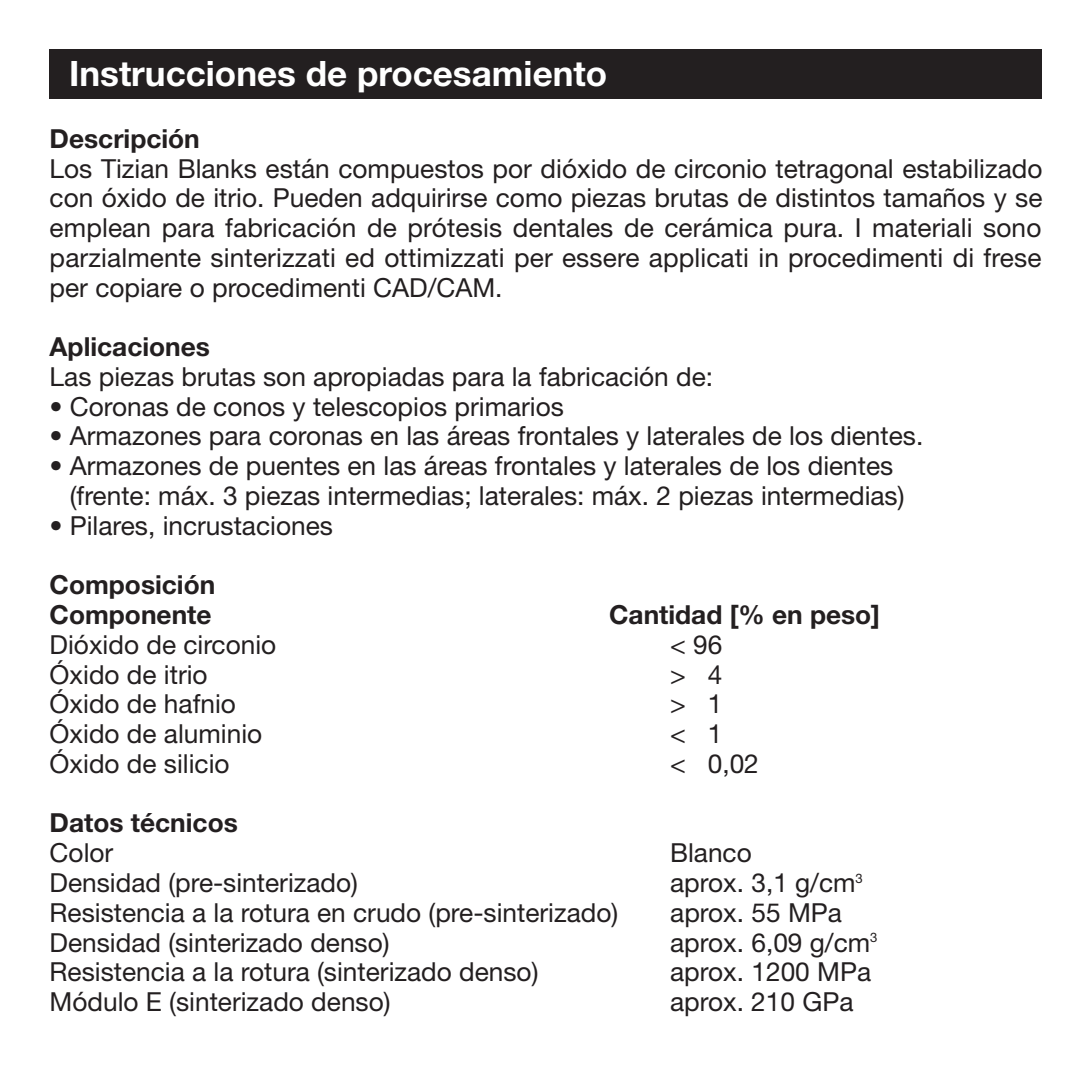
<style>
.page{position:relative;width:1092px;height:1092px;background:#fff}
.page>*{position:absolute;margin:0;border:0;box-sizing:border-box;transform-origin:0 0}
.t1{font:700 35px "Helvetica Neue";color:#fff}
.t2{font:26.25px/29.8px "Helvetica Neue";color:#231f20;text-align:justify}
.t3{font:700 26.25px/29.8px "Helvetica Neue";color:#231f20}
</style>
<div class="page">
<div style="left:50px;top:50px;width:992px;height:49px;background:#231f20"></div>
<h1 class="t1" style="left:69px;top:61px;width:539px">Instrucciones de procesamiento</h1>
<p class="t3" style="left:50px;top:126px;width:152px">Descripción</p>
<p class="t2" style="left:50px;top:156px;width:994px">Los Tizian Blanks están compuestos por dióxido de circonio tetragonal estabilizado con óxido de itrio. Pueden adquirirse como piezas brutas de distintos tamaños y se emplean para fabricación de prótesis dentales de cerámica pura. I materiali sono parzialmente sinterizzati ed ottimizzati per essere applicati in procedimenti di frese per copiare o procedimenti CAD/CAM.</p>
<p class="t3" style="left:50px;top:334px;width:162px">Aplicaciones</p>
<p class="t2" style="left:50px;top:364px;width:665px">Las piezas brutas son apropiadas para la fabricación de:</p>
<p class="t2" style="left:50px;top:394px;width:516px">• Coronas de conos y telescopios primarios</p>
<p class="t2" style="left:50px;top:424px;width:875px">• Armazones para coronas en las áreas frontales y laterales de los dientes.</p>
<p class="t2" style="left:70px;top:453px;width:836px;text-indent:-20px">• Armazones de puentes en las áreas frontales y laterales de los dientes (frente: máx. 3 piezas intermedias; laterales: máx. 2 piezas intermedias)</p>
<p class="t2" style="left:50px;top:513px;width:285px">• Pilares, incrustaciones</p>
<p class="t3" style="left:50px;top:572px;width:167px">Composición<br>Componente</p>
<p class="t3" style="left:609px;top:602px;width:272px">Cantidad [% en peso]</p>
<p class="t2" style="left:50px;top:632px;width:228px">Dióxido de circonio</p>
<p class="t2" style="left:670px;top:632px;width:54px">&lt; 96</p>
<p class="t2" style="left:50px;top:662px;width:159px">Óxido de itrio</p>
<p class="t2" style="left:670px;top:662px;width:54px">&gt; 4</p>
<p class="t2" style="left:50px;top:691px;width:188px">Óxido de hafnio</p>
<p class="t2" style="left:670px;top:691px;width:54px">&gt; 1</p>
<p class="t2" style="left:50px;top:721px;width:214px">Óxido de aluminio</p>
<p class="t2" style="left:670px;top:721px;width:54px">&lt; 1</p>
<p class="t2" style="left:50px;top:751px;width:181px">Óxido de silicio</p>
<p class="t2" style="left:670px;top:751px;width:90px">&lt; 0,02</p>
<p class="t3" style="left:50px;top:810px;width:190px">Datos técnicos</p>
<p class="t2" style="left:50px;top:840px;width:65px">Color</p>
<p class="t2" style="left:670px;top:840px;width:83px">Blanco</p>
<p class="t2" style="left:50px;top:870px;width:310px">Densidad (pre-sinterizado)</p>
<p class="t2" style="left:670px;top:870px;width:194px">aprox. 3,1 g/cm<sup>3</sup></p>
<p class="t2" style="left:50px;top:900px;width:570px">Resistencia a la rotura en crudo (pre-sinterizado)</p>
<p class="t2" style="left:670px;top:900px;width:173px">aprox. 55 MPa</p>
<p class="t2" style="left:50px;top:929px;width:341px">Densidad (sinterizado denso)</p>
<p class="t2" style="left:670px;top:929px;width:209px">aprox. 6,09 g/cm<sup>3</sup></p>
<p class="t2" style="left:50px;top:959px;width:490px">Resistencia a la rotura (sinterizado denso)</p>
<p class="t2" style="left:670px;top:959px;width:202px">aprox. 1200 MPa</p>
<p class="t2" style="left:50px;top:989px;width:342px">Módulo E (sinterizado denso)</p>
<p class="t2" style="left:670px;top:989px;width:185px">aprox. 210 GPa</p>
</div>
